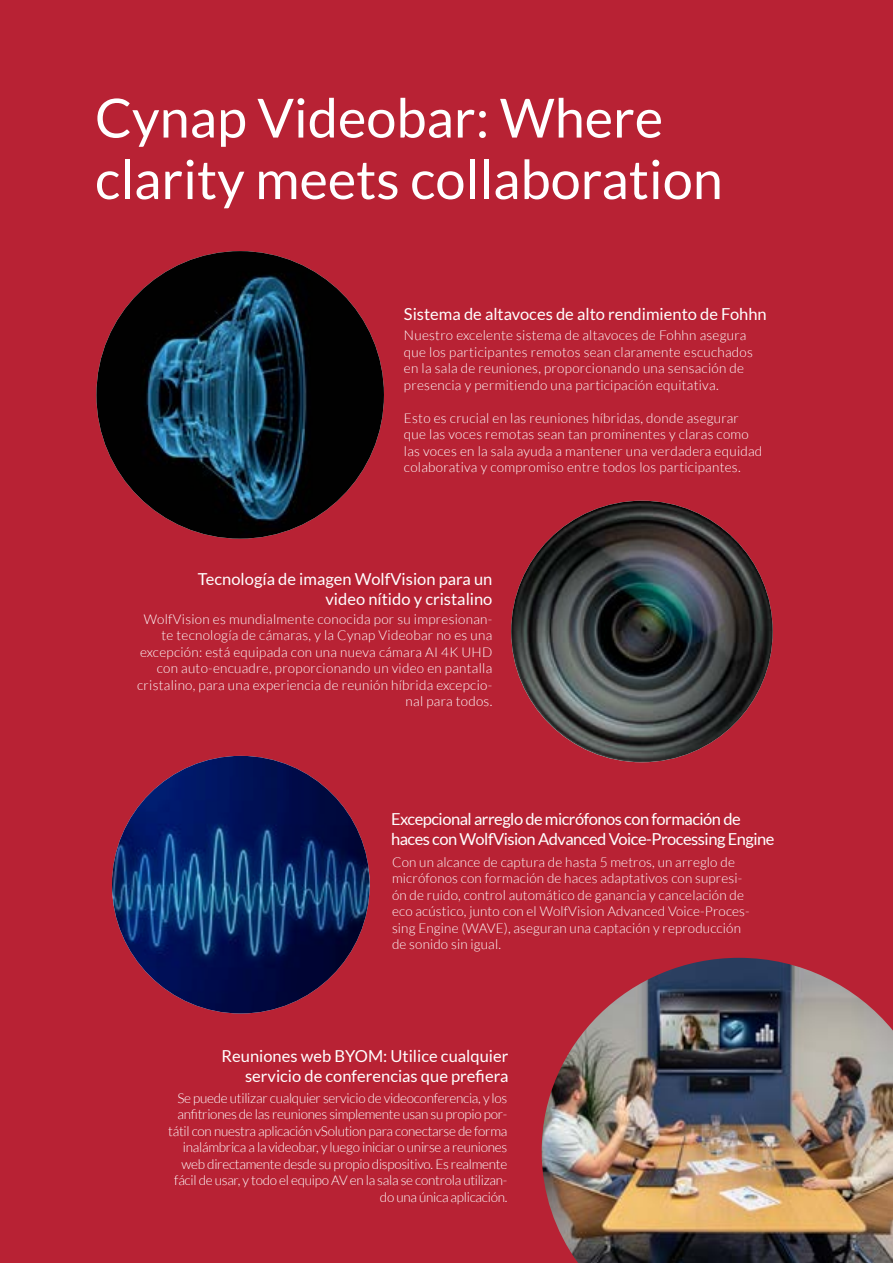
<style>
.page{position:relative;width:893px;height:1263px;background:#b82234}
.page>*{position:absolute;margin:0;border:0;box-sizing:border-box;transform-origin:0 0}
.t1{font:54px/61.5px "Lato";color:#fff}
.t2{font:16.5px/19.8px "Lato";color:#fff;text-align:right}
.t3{font:16.5px/19.8px "Lato";letter-spacing:-.03em;color:#fff}
.t4{font:300 13.5px/16.5px "Lato";letter-spacing:.01em;color:#fff}
.t5{font:300 13.5px/16.5px "Lato";letter-spacing:-.02em;color:#fff;text-align:right}
</style>
<div class="page">
<img style="left:511px;top:501px;width:262px;height:261px;border-radius:131px">
<img style="left:96px;top:251px;width:288px;height:288px;border-radius:144px">
<img style="left:112px;top:756px;width:258px;height:257px;border-radius:129px">
<img style="left:542px;top:958px;width:350px;height:305px">
<hr style="left:892px;top:1028px;width:1px;height:235px;background:#fff">
<h1 class="t1" style="left:95px;top:87px;width:629px">Cynap Videobar: Where clarity meets collaboration</h1>
<p class="t2" style="left:404px;top:304px;width:364px">Sistema de altavoces de alto rendimiento de Fohhn</p>
<p class="t4" style="left:404px;top:327px;width:350px">Nuestro excelente sistema de altavoces de Fohhn asegura que los participantes remotos sean claramente escuchados en la sala de reuniones, proporcionando una sensación de presencia y permitiendo una participación equitativa.</p>
<p class="t4" style="left:404px;top:410px;width:360px">Esto es crucial en las reuniones híbridas, donde asegurar que las voces remotas sean tan prominentes y claras como las voces en la sala ayuda a mantener una verdadera equidad colaborativa y compromiso entre todos los participantes.</p>
<p class="t2" style="left:198px;top:569px;width:296px">Tecnología de imagen WolfVision para un video nítido y cristalino</p>
<p class="t4" style="left:137px;top:611px;width:357px;text-align:right">WolfVision es mundialmente conocida por su impresionan&shy;te tecnología de cámaras, y la Cynap Videobar no es una excepción: está equipada con una nueva cámara AI 4K UHD con auto-encuadre, proporcionando un video en pantalla cristalino, para una experiencia de reunión híbrida excepcio&shy;nal para todos.</p>
<p class="t3" style="left:391px;top:809px;width:385px">Excepcional arreglo de micrófonos con formación de haces con WolfVision Advanced Voice-Processing Engine</p>
<p class="t4" style="left:392px;top:854px;width:359px">Con un alcance de captura de hasta 5 metros, un arreglo de micrófonos con formación de haces adaptativos con supresi&shy;ón de ruido, control automático de ganancia y cancelación de eco acústico, junto con el WolfVision Advanced Voice-Proces&shy;sing Engine (WAVE), aseguran una captación y reproducción de sonido sin igual.</p>
<p class="t2" style="left:222px;top:1046px;width:288px">Reuniones web BYOM: Utilice cualquier servicio de conferencias que prefiera</p>
<p class="t5" style="left:168px;top:1090px;width:341px">Se puede utilizar cualquier servicio de videoconferencia, y los anfitriones de las reuniones simplemente usan su propio por&shy;tátil con nuestra aplicación vSolution para conectarse de forma inalámbrica a la videobar, y luego iniciar o unirse a reuniones web directamente desde su propio dispositivo. Es realmente fácil de usar, y todo el equipo AV en la sala se controla utilizan&shy;do una única aplicación.</p>
</div>
